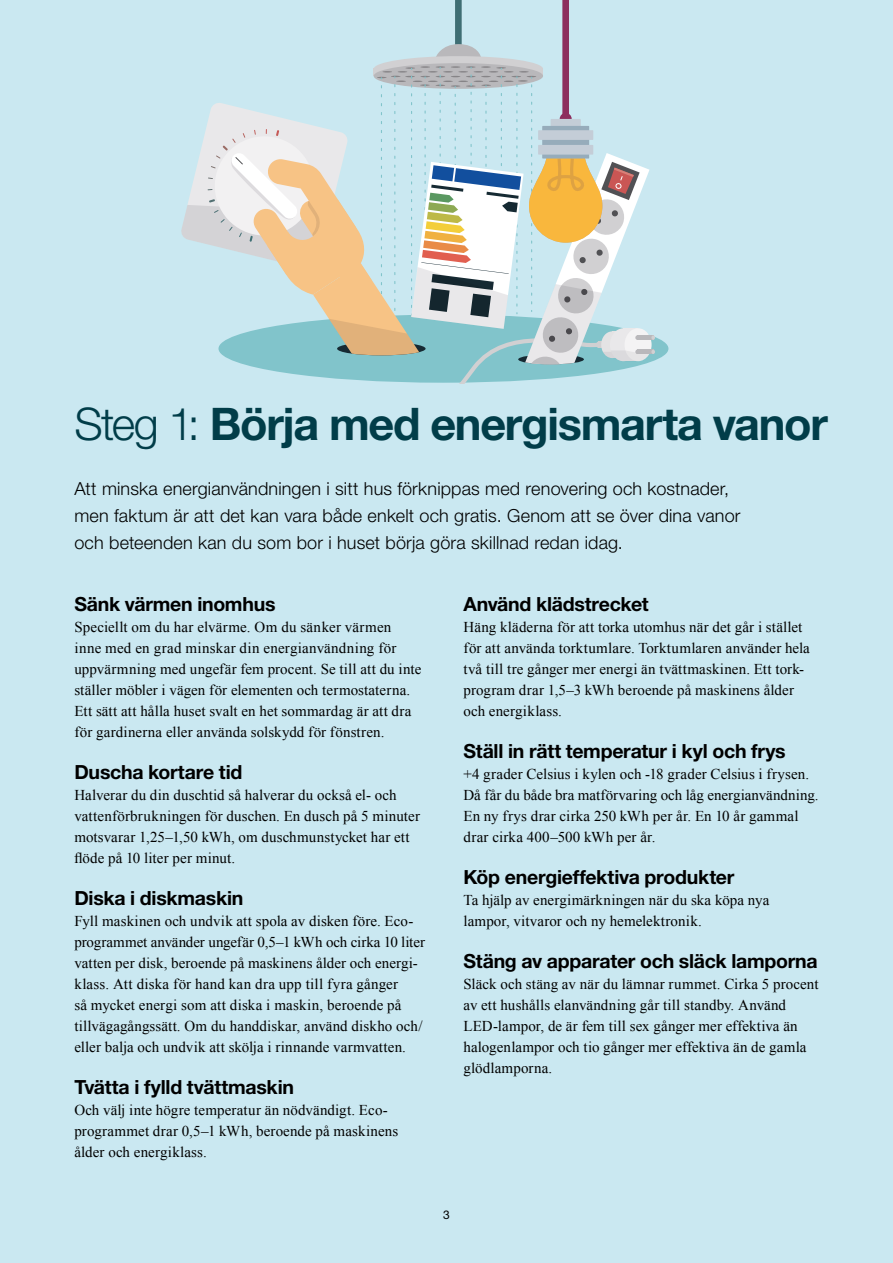
<style>
.page{position:relative;width:893px;height:1263px;background:#cae8f1}
.page>*{position:absolute;margin:0;border:0;box-sizing:border-box;transform-origin:0 0}
.H1_Rubrik{font:700 45px "Ttdtvq Helvetica Neue LT Std";letter-spacing:-.03em;color:#013d49}
.H2_Mellis{font:700 19.5px "Ttdtvq Helvetica Neue LT Std";letter-spacing:-.015em;color:#000}
.Ingress{font:300 18px/27px "Cvgjww Helvetica Neue LT Std";letter-spacing:.01em;color:#000}
.P_Brod{font:15px/21px "Pfmcqq Times New Roman";letter-spacing:.005em;color:#000}
.t1{font:12px "Pnlqmk Helvetica Neue LT Std";color:#000}
.s1{font-family:"Cvgjww Helvetica Neue LT Std";font-weight:300}
.s2{font-family:"Qmbnny Times New Roman"}
</style>
<div class="page">
<div style="left:455px;top:0;width:7px;height:60px;background:#3f6e74"></div>
<div style="left:562px;top:0;width:7px;height:120px;background:#8d2d5e"></div>
<svg style="left:181px;top:44px;width:474px;height:340px"></svg>
<div style="left:560px;top:113px;width:12px;height:12px;background:#8d2d5e;border-radius:50%"></div>
<div style="left:551px;top:119px;width:30px;height:14px;background:#c4cdd7"></div>
<div style="left:542px;top:126px;width:47px;height:33px;background:#96acbb"></div>
<div style="left:538px;top:145px;width:55px;height:10px;background:#c4cdd7"></div>
<div style="left:538px;top:130px;width:55px;height:10px;background:#c4cdd7"></div>
<h1 class="H1_Rubrik" style="left:74px;top:396px;width:755px"><span class="s1">Steg 1:</span> Börja med energismarta vanor</h1>
<p class="Ingress" style="left:74px;top:475px;width:668px">Att minska energianvändningen i sitt hus förknippas med renovering och kostnader, men faktum är att det kan vara både enkelt och gratis. Genom att se över dina vanor och beteenden kan du som bor i huset börja göra skillnad redan idag.</p>
<h2 class="H2_Mellis" style="left:74px;top:592px;width:203px">Sänk värmen inomhus</h2>
<p class="P_Brod" style="left:74px;top:616px;width:348px">Speciellt om du har elvärme. Om du sänker värmen inne med en grad minskar din energianvändning för uppvärmning med ungefär fem procent. Se till att du inte ställer möbler i vägen för elementen och termostaterna.<br>Ett sätt att hålla huset svalt en het sommardag är att dra för gardinerna eller använda solskydd för fönstren.</p>
<h2 class="H2_Mellis" style="left:74px;top:760px;width:169px">Duscha kortare tid</h2>
<p class="P_Brod" style="left:74px;top:784px;width:347px">Halverar du din duschtid så halverar du också el- och vattenförbrukningen för duschen. En dusch på 5 minuter motsvarar 1,25–1,50 kWh, om duschmunstycket har ett <span class="s2">flöde på 10 liter per minut.</span></p>
<h2 class="H2_Mellis" style="left:74px;top:886px;width:170px">Diska i diskmaskin</h2>
<p class="P_Brod" style="left:74px;top:910px;width:352px">Fyll maskinen och undvik att spola av disken före. Eco&shy;programmet använder ungefär 0,5–1 kWh och cirka 10 liter vatten per disk, beroende på maskinens ålder och energi&shy;klass. Att diska för hand kan dra upp till fyra gånger<br>så mycket energi som att diska i maskin, beroende på tillvägagångssätt. Om du handdiskar, använd diskho och/ eller balja och undvik att skölja i rinnande varmvatten.</p>
<h2 class="H2_Mellis" style="left:74px;top:1075px;width:221px">Tvätta i fylld tvättmaskin</h2>
<p class="P_Brod" style="left:74px;top:1099px;width:325px">Och välj inte högre temperatur än nödvändigt. Eco&shy;programmet drar 0,5–1 kWh, beroende på maskinens ålder och energiklass.</p>
<h2 class="H2_Mellis" style="left:463px;top:592px;width:187px">Använd klädstrecket</h2>
<p class="P_Brod" style="left:463px;top:616px;width:348px">Häng kläderna för att torka utomhus när det går i stället för att använda torktumlare. Torktumlaren använder hela två till tre gånger mer energi än tvättmaskinen. Ett tork&shy;program drar 1,5–3 kWh beroende på maskinens ålder och energiklass.</p>
<h2 class="H2_Mellis" style="left:463px;top:739px;width:324px">Ställ in rätt temperatur i kyl och frys</h2>
<p class="P_Brod" style="left:463px;top:763px;width:357px">+4 grader Celsius i kylen och -18 grader Celsius i frysen.<br>Då får du både bra matförvaring och låg energianvändning.<br>En ny frys drar cirka 250 kWh per år. En 10 år gammal drar cirka 400–500 kWh per år.</p>
<h2 class="H2_Mellis" style="left:463px;top:865px;width:272px">Köp energieffektiva produkter</h2>
<p class="P_Brod" style="left:463px;top:889px;width:307px">Ta hjälp av energimärkningen när du ska köpa nya lampor, vitvaror och ny hemelektronik.</p>
<h2 class="H2_Mellis" style="left:463px;top:949px;width:356px">Stäng av apparater och släck lamporna</h2>
<p class="P_Brod" style="left:463px;top:973px;width:356px">Släck och stäng av när du lämnar rummet. Cirka 5 procent av ett hushålls elanvändning går till standby. Använd LED-lampor, de är fem till sex gånger mer effektiva än halogenlampor och tio gånger mer effektiva än de gamla glödlamporna.</p>
<p class="t1" style="left:443px;top:1207px;width:8px">3</p>
</div>
